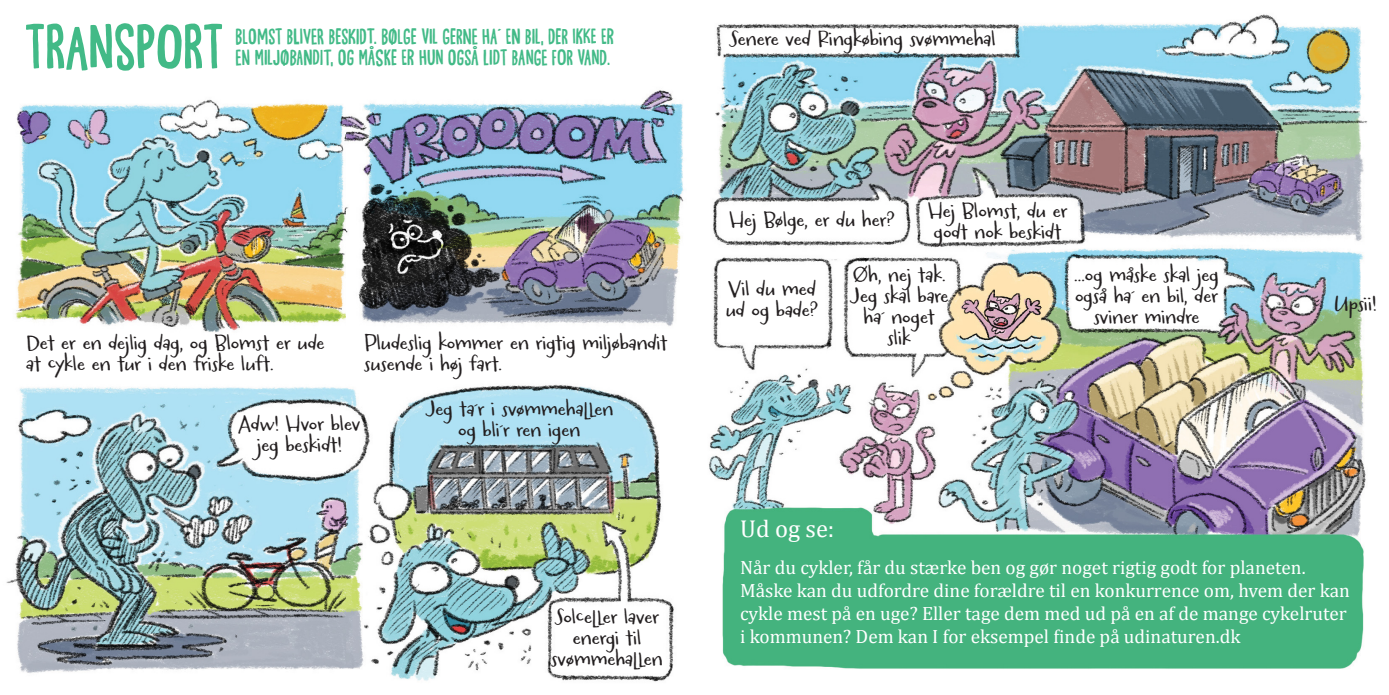
<style>
.page{position:relative;width:1389px;height:695px;background:#fff}
.page>*{position:absolute;margin:0;border:0;box-sizing:border-box;transform-origin:0 0}
.t1{font:59.5px "Guideline";color:#42ba87}
.t2{font:24.5px "Cambria";color:#fff}
.t3{font:21px/21px "Carrotflower";color:#231f20;text-align:center}
.t4{font:21px/21px "Guideline";color:#42ba87}
.t5{font:19.25px/22.8px "Cambria";color:#fff}
</style>
<div class="page">
<img style="left:6px;top:14px;width:1362px;height:668px">
<h1 class="t1" style="left:25px;top:11px;width:200px">TRANSPORT</h1>
<p class="t4" style="left:236px;top:26px;width:380px">BLOMST BLIVER BESKIDT. BØLGE VIL GERNE HA´ EN BIL, DER IKKE ER<br>EN MILJØBANDIT, OG MÅSKE ER HUN OGSÅ LIDT BANGE FOR VAND.</p>
<p class="t3" style="left:26px;top:334px;width:300px;text-align:left">Det er en dejlig dag, og Blomst er ude at cykle en tur i den friske luft.</p>
<p class="t3" style="left:364px;top:334px;width:305px;text-align:left">Pludeslig kommer en rigtig miljøbandit susende i høj fart.</p>
<p class="t3" style="left:239px;top:415px;width:123px">Adw! Hvor blev jeg beskidt!</p>
<p class="t3" style="left:425px;top:400px;width:190px">Jeg ta´r i svømmehallen og bli´r ren igen</p>
<p class="t3" style="left:551px;top:608px;width:113px">Solceller laver energi til svømmehallen</p>
<p class="t3" style="left:729px;top:30px;width:268px">Senere ved Ringkøbing svømmehal</p>
<p class="t3" style="left:729px;top:211px;width:167px">Hej Bølge, er du her?</p>
<p class="t3" style="left:928px;top:202px;width:141px;text-align:left">Hej Blomst, du er godt nok beskidt</p>
<p class="t3" style="left:726px;top:280px;width:94px;text-align:left">Vil du med ud og bade?</p>
<p class="t3" style="left:850px;top:266px;width:100px">Øh, nej tak.<br>Jeg skal bare ha´ noget slik</p>
<p class="t3" style="left:1074px;top:266px;width:146px">...og måske skal jeg også ha´ en bil, der sviner mindre</p>
<p class="t2" style="left:740px;top:513px;width:96px">Ud og se:</p>
<p class="t3" style="left:1334px;top:295px;width:44px">Upsii!</p>
<p class="t5" style="left:740px;top:556px;width:611px">Når du cykler, får du stærke ben og gør noget rigtig godt for planeten.<br>Måske kan du udfordre dine forældre til en konkurrence om, hvem der kan cykle mest på en uge? Eller tage dem med ud på en af de mange cykelruter i kommunen? Dem kan I for eksempel finde på udinaturen.dk</p>
</div>
